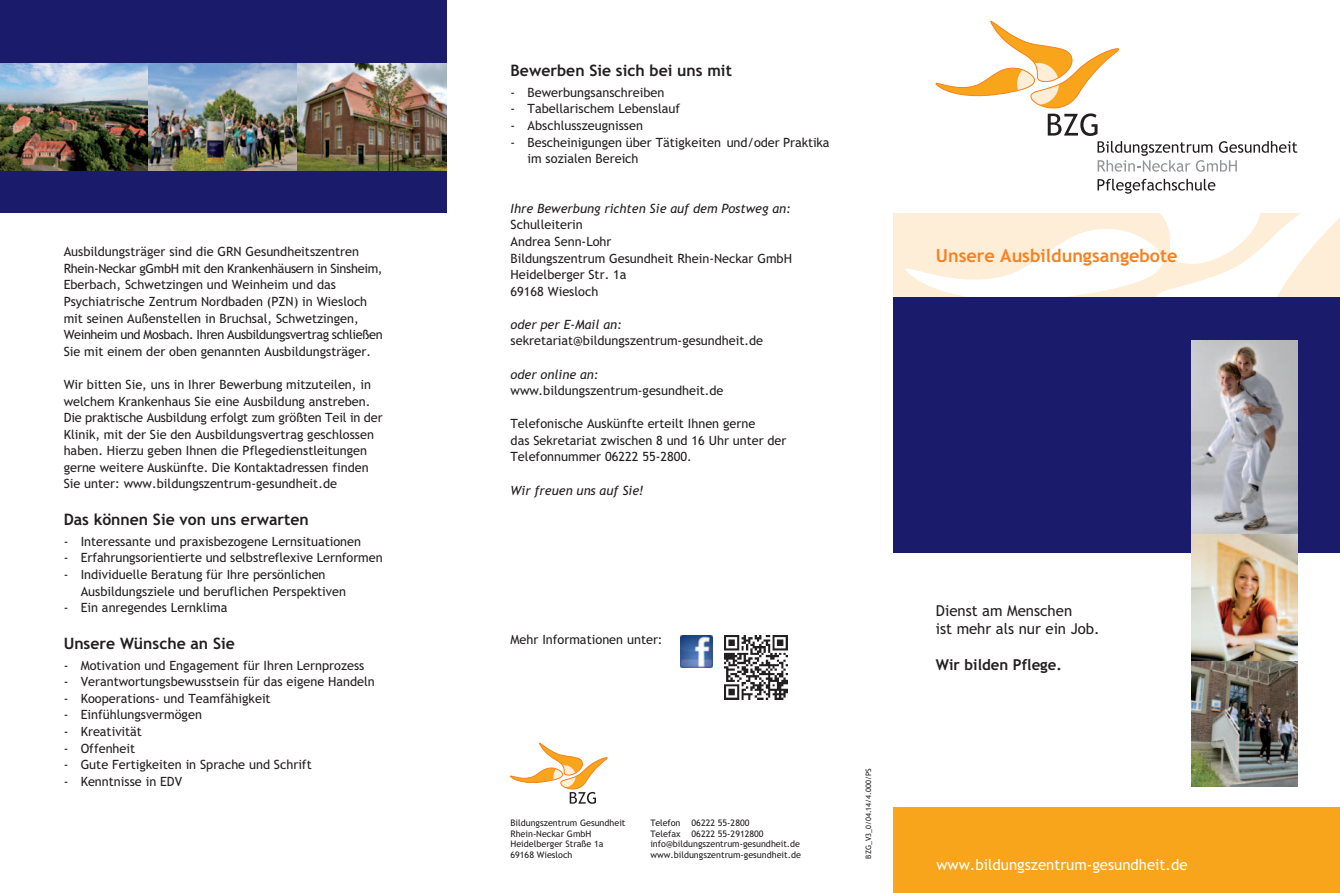
<style>
.page{position:relative;width:1340px;height:893px;background:#fff}
.page>*{position:absolute;margin:0;border:0;box-sizing:border-box;transform-origin:0 0}
.t1{font:700 18px "Trebuchet MS";color:#f58220}
.t2{font:700 15.75px "Trebuchet MS";color:#231f20}
.t3{font:15px/18px "Trebuchet MS";color:#231f20}
.t4{font:15px "Trebuchet MS";color:#fff}
.t5{font:700 15px "Trebuchet MS";color:#231f20}
.t6{font:12.75px/16.6px "Trebuchet MS";color:#231f20}
.t7{font:italic 12.75px "Trebuchet MS";color:#231f20}
.t8{font:9px/10.8px "Trebuchet MS";color:#231f20}
.t9{font:7.5px "Trebuchet MS";color:#231f20}
</style>
<div class="page">
<div style="left:0;top:0;width:446px;height:213px;background:#1a1b6b"></div>
<img style="left:0;top:64px;width:446px;height:106px">
<div style="left:893px;top:808px;width:446px;height:85px;background:#f9a51b"></div>
<svg style="left:893px;top:213px;width:446px;height:85px"></svg>
<div style="left:893px;top:298px;width:446px;height:255px;background:#1a1b6b"></div>
<img style="left:1191px;top:340px;width:106px;height:315px">
<img style="left:1191px;top:655px;width:106px;height:132px">
<svg style="left:1097px;top:179px;width:118px;height:15px"></svg>
<svg style="left:935px;top:20px;width:362px;height:152px"></svg>
<svg style="left:510px;top:742px;width:98px;height:62px"></svg>
<img style="left:680px;top:635px;width:32px;height:32px">
<img style="left:724px;top:635px;width:63px;height:64px">
<p class="t6" style="left:64px;top:245px;width:320px">Ausbildungsträger sind die GRN Gesundheitszentren Rhein-Neckar gGmbH mit den Krankenhäusern in Sinsheim, Eberbach, Schwetzingen und Weinheim und das Psychiatrische Zentrum Nordbaden (PZN) in Wiesloch mit seinen Außenstellen in Bruchsal, Schwetzingen, Weinheim und Mosbach. Ihren Ausbildungsvertrag schließen Sie mit einem der oben genannten Ausbildungsträger.</p>
<p class="t6" style="left:64px;top:377px;width:320px">Wir bitten Sie, uns in Ihrer Bewerbung mitzuteilen, in welchem Krankenhaus Sie eine Ausbildung anstreben.<br>Die praktische Ausbildung erfolgt zum größten Teil in der Klinik, mit der Sie den Ausbildungsvertrag geschlossen haben. Hierzu geben Ihnen die Pflegedienstleitungen gerne weitere Auskünfte. Die Kontaktadressen finden Sie unter: www.bildungszentrum-gesundheit.de</p>
<p class="t2" style="left:64px;top:514px;width:247px">Das können Sie von uns erwarten</p>
<p class="t6" style="left:64px;top:534px;width:299px">- Interessante und praxisbezogene Lernsituationen</p>
<p class="t6" style="left:64px;top:551px;width:320px">- Erfahrungsorientierte und selbstreflexive Lernformen</p>
<p class="t6" style="left:81px;top:567px;width:267px;text-indent:-17px">- Individuelle Beratung für Ihre persönlichen<br>Ausbildungsziele und beruflichen Perspektiven</p>
<p class="t6" style="left:64px;top:600px;width:165px">- Ein anregendes Lernklima</p>
<p class="t2" style="left:64px;top:637px;width:173px">Unsere Wünsche an Sie</p>
<p class="t6" style="left:64px;top:658px;width:302px">- Motivation und Engagement für Ihren Lernprozess</p>
<p class="t6" style="left:64px;top:674px;width:313px">- Verantwortungsbewusstsein für das eigene Handeln</p>
<p class="t6" style="left:64px;top:691px;width:208px">- Kooperations- und Teamfähigkeit</p>
<p class="t6" style="left:64px;top:708px;width:140px">- Einfühlungsvermögen</p>
<p class="t6" style="left:64px;top:724px;width:80px">- Kreativität</p>
<p class="t6" style="left:64px;top:741px;width:73px">- Offenheit</p>
<p class="t6" style="left:64px;top:757px;width:249px">- Gute Fertigkeiten in Sprache und Schrift</p>
<p class="t6" style="left:64px;top:774px;width:120px">- Kenntnisse in EDV</p>
<p class="t2" style="left:510px;top:65px;width:223px">Bewerben Sie sich bei uns mit</p>
<p class="t6" style="left:510px;top:85px;width:155px">- Bewerbungsanschreiben</p>
<p class="t6" style="left:510px;top:102px;width:171px">- Tabellarischem Lebenslauf</p>
<p class="t6" style="left:510px;top:118px;width:134px">- Abschlusszeugnissen</p>
<p class="t6" style="left:527px;top:135px;width:303px;text-indent:-17px">- Bescheinigungen über Tätigkeiten und/oder Praktika im sozialen Bereich</p>
<p class="t7" style="left:510px;top:203px;width:282px">Ihre Bewerbung richten Sie auf dem Postweg an:</p>
<p class="t6" style="left:510px;top:218px;width:283px">Schulleiterin<br>Andrea Senn-Lohr<br>Bildungszentrum Gesundheit Rhein-Neckar GmbH<br>Heidelberger Str. 1a<br>69168 Wiesloch</p>
<p class="t7" style="left:510px;top:319px;width:113px">oder per E-Mail an:</p>
<p class="t6" style="left:510px;top:334px;width:254px">sekretariat@bildungszentrum-gesundheit.de</p>
<p class="t7" style="left:510px;top:369px;width:89px">oder online an:</p>
<p class="t6" style="left:510px;top:383px;width:214px">www.bildungszentrum-gesundheit.de</p>
<p class="t6" style="left:510px;top:417px;width:277px">Telefonische Auskünfte erteilt Ihnen gerne<br>das Sekretariat zwischen 8 und 16 Uhr unter der<br>Telefonnummer 06222 55-2800.</p>
<p class="t7" style="left:510px;top:485px;width:135px">Wir freuen uns auf Sie!</p>
<p class="t6" style="left:510px;top:632px;width:154px">Mehr Informationen unter:</p>
<p class="t8" style="left:510px;top:818px;width:116px">Bildungszentrum Gesundheit<br>Rhein-Neckar GmbH<br>Heidelberger Straße 1a<br>69168 Wiesloch</p>
<p class="t8" style="left:650px;top:818px;width:152px">Telefon 06222 55-2800<br>Telefax 06222 55-2912800 info@bildungszentrum-gesundheit.de www.bildungszentrum-gesundheit.de</p>
<p class="t9" style="left:865px;top:859px;width:92px;rotate:-90deg">BZG_V3_0/04.14/4.000/PS</p>
<h1 class="t1" style="left:935px;top:248px;width:243px">Unsere Ausbildungsangebote</h1>
<p class="t3" style="left:935px;top:603px;width:165px">Dienst am Menschen<br>ist mehr als nur ein Job.</p>
<p class="t5" style="left:935px;top:659px;width:128px">Wir bilden Pflege.</p>
<p class="t4" style="left:936px;top:858px;width:252px">www.bildungszentrum-gesundheit.de</p>
</div>
